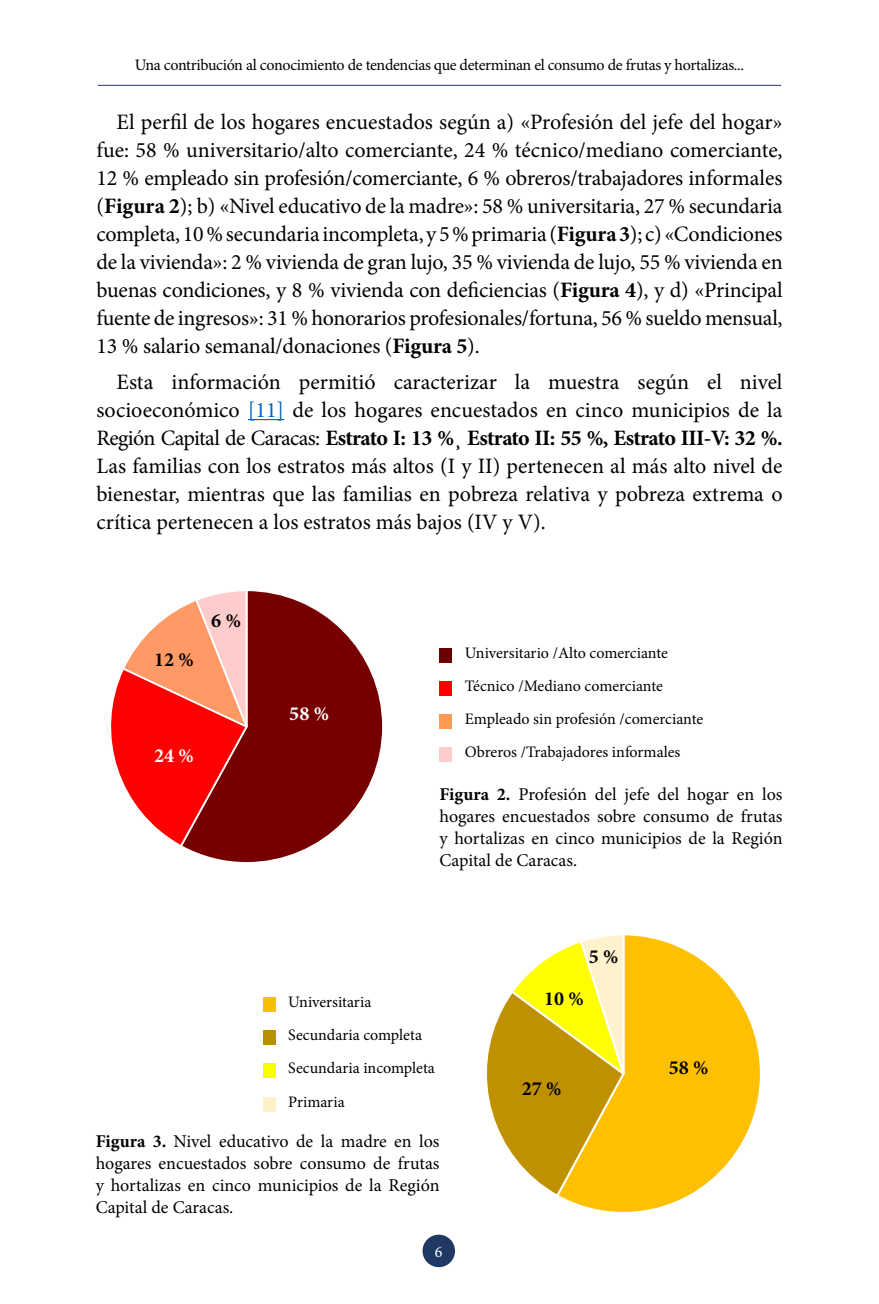
<style>
.page{position:relative;width:879px;height:1304px;background:#fff}
.page>*{position:absolute;margin:0;border:0;box-sizing:border-box;transform-origin:0 0}
.t1{font:22px/28px "Minion Pro";letter-spacing:-.005em;color:#000;text-align:justify}
.t2{font:700 20px "Minion Pro";color:#000}
.t3{font:700 20px "Minion Pro";color:#fff}
.t4{font:18px/22px "Minion Pro";color:#000;text-align:justify}
.t5{font:16px/33.2px "Minion Pro";letter-spacing:-.01em;color:#000}
.t6{font:16px "Minion Pro";color:#fff}
.s1{font-weight:700}
.s2{color:#0563c1}
</style>
<div class="page">
<div style="left:422px;top:1235px;width:33px;height:32px;background:#203864;border-radius:50%"></div>
<hr style="left:98px;top:85px;width:683px;height:1px;background:#203864">
<hr style="left:248px;top:419px;width:36px;height:1px;background:#0563c1">
<svg style="left:111px;top:591px;width:272px;height:272px"></svg>
<div style="left:439px;top:748px;width:13px;height:14px;background:#fecccb"></div>
<div style="left:439px;top:715px;width:13px;height:14px;background:#ff9951"></div>
<div style="left:439px;top:681px;width:13px;height:14px;background:#f00"></div>
<div style="left:439px;top:648px;width:13px;height:14px;background:#6b0000"></div>
<div style="left:263px;top:1097px;width:12px;height:14px;background:#fdf2c7"></div>
<div style="left:263px;top:1064px;width:12px;height:14px;background:#faff00"></div>
<div style="left:263px;top:1031px;width:12px;height:14px;background:#b79000"></div>
<div style="left:263px;top:998px;width:12px;height:14px;background:#f5c000"></div>
<svg style="left:487px;top:935px;width:273px;height:277px"></svg>
<p class="t5" style="left:135px;top:49px;width:611px">Una contribución al conocimiento de tendencias que determinan el consumo de frutas y hortalizas...</p>
<p class="t1" style="left:96px;top:108px;width:688px;text-indent:20px">El perfil de los hogares encuestados según a) «Profesión del jefe del hogar» fue: 58 % universitario/alto comerciante, 24 % técnico/mediano comerciante, 12 % empleado sin profesión/comerciante, 6 % obreros/trabajadores informales (<span class="s1">Figura 2</span>); b) «Nivel educativo de la madre»: 58 % universitaria, 27 % secundaria completa, 10 % secundaria incompleta, y 5 % primaria (<span class="s1">Figura 3</span>); c) «Condiciones de la vivienda»: 2 % vivienda de gran lujo, 35 % vivienda de lujo, 55 % vivienda en buenas condiciones, y 8 % vivienda con deficiencias (<span class="s1">Figura 4</span>), y d) «Principal fuente de ingresos»: 31 % honorarios profesionales/fortuna, 56 % sueldo mensual, 13 % salario semanal/donaciones (<span class="s1">Figura 5</span>).</p>
<p class="t1" style="left:96px;top:369px;width:688px;text-indent:20px">Esta información permitió caracterizar la muestra según el nivel socioeconómico <span class="s2">[11]</span> de los hogares encuestados en cinco municipios de la Región Capital de Caracas: <span class="s1">Estrato I: 13 %¸ Estrato II: 55 %, Estrato III-V: 32 %.<br></span>Las familias con los estratos más altos (I y II) pertenecen al más alto nivel de bienestar, mientras que las familias en pobreza relativa y pobreza extrema o crítica pertenecen a los estratos más bajos (IV y V).</p>
<p class="t2" style="left:154px;top:646px;width:41px">12 %</p>
<p class="t2" style="left:211px;top:606px;width:31px">6 %</p>
<p class="t3" style="left:154px;top:742px;width:41px">24 %</p>
<p class="t3" style="left:289px;top:700px;width:41px">58 %</p>
<p class="t5" style="left:465px;top:636px;width:240px">Universitario /Alto comerciante Técnico /Mediano comerciante Empleado sin profesión /comerciante Obreros /Trabajadores informales</p>
<p class="t4" style="left:439px;top:783px;width:344px"><span class="s1">Figura 2.</span> Profesión del jefe del hogar en los hogares encuestados sobre consumo de frutas y hortalizas en cinco municipios de la Región Capital de Caracas.</p>
<p class="t2" style="left:589px;top:943px;width:31px">5 %</p>
<p class="t5" style="left:288px;top:986px;width:148px">Universitaria<br>Secundaria completa<br>Secundaria incompleta<br>Primaria</p>
<p class="t2" style="left:544px;top:984px;width:41px">10 %</p>
<p class="t2" style="left:522px;top:1075px;width:41px">27 %</p>
<p class="t2" style="left:669px;top:1053px;width:41px">58 %</p>
<p class="t4" style="left:96px;top:1130px;width:345px"><span class="s1">Figura 3.</span> Nivel educativo de la madre en los hogares encuestados sobre consumo de frutas y hortalizas en cinco municipios de la Región Capital de Caracas.</p>
<p class="t6" style="left:435px;top:1241px;width:9px">6</p>
</div>
